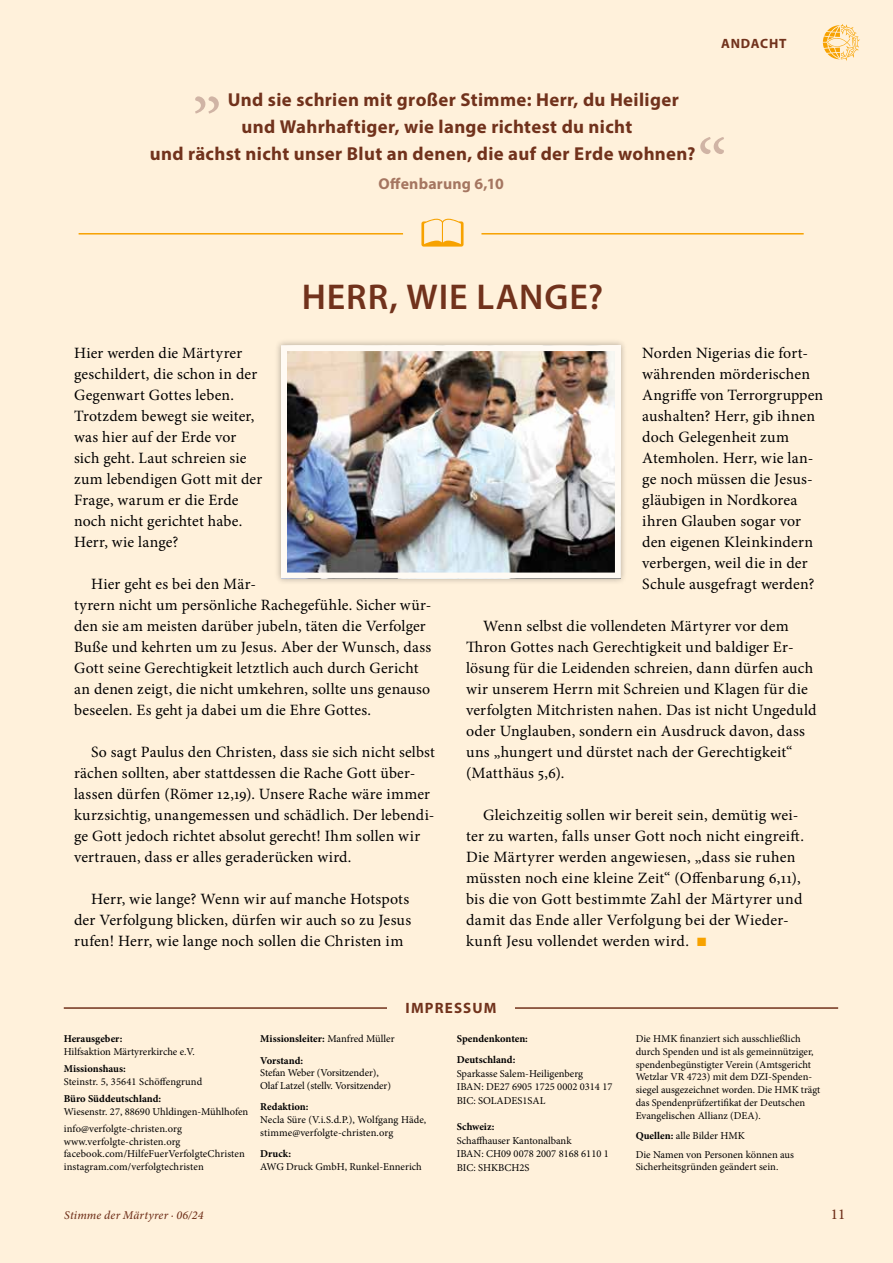
<style>
.page{position:relative;width:893px;height:1263px;background:#fff1db}
.page>*{position:absolute;margin:0;border:0;box-sizing:border-box;transform-origin:0 0}
.t1{font:600 36px "Myriad Pro";letter-spacing:.025em;color:#71321c}
.t2{font:700 18.75px "Myriad Pro";letter-spacing:.02em;color:#71321c}
.t3{font:15.75px/21px "Minion Pro";letter-spacing:.01em;color:#000}
.t4{font:700 15.75px "Myriad Pro";letter-spacing:.015em;color:#a57661}
.t5{font:700 15px "Myriad Pro";letter-spacing:.08em;color:#71321c}
.t6{font:500 15px "Minion Pro";color:#71321c}
.t7{font:700 13.5px "Myriad Pro";letter-spacing:.06em;color:#71321c}
.t8{font:italic 500 12px "Minion Pro";letter-spacing:.015em;color:#71321c}
.t9{font:10.5px/12.8px "Minion Pro";color:#000}
.t10{font:700 10.5px/21.8px "Minion Pro";color:#000}
.s1{color:#f7a200}
.s2{font-weight:400}
.s3{font-weight:700}
</style>
<div class="page">
<svg style="left:823px;top:24px;width:37px;height:37px"></svg>
<svg style="left:421px;top:219px;width:43px;height:28px"></svg>
<hr style="left:79px;top:233px;width:324px;height:2px;background:#f7a200">
<hr style="left:481px;top:233px;width:323px;height:2px;background:#f7a200">
<svg style="left:195px;top:96px;width:24px;height:18px"></svg>
<svg style="left:700px;top:137px;width:24px;height:17px"></svg>
<hr style="left:64px;top:1007px;width:774px;height:2px;background:#71321c">
<div style="left:387px;top:1005px;width:128px;height:11px;background:#fff1db"></div>
<div style="left:274px;top:338px;width:353px;height:247px;background:#000;opacity:.3"></div>
<img style="left:288px;top:352px;width:326px;height:219px">
<div style="left:281px;top:345px;width:340px;height:233px;border:6px solid #fffaf3"></div>
<p class="t2" style="left:228px;top:88px;width:452px">Und sie schrien mit großer Stimme: Herr, du Heiliger</p>
<p class="t2" style="left:241px;top:115px;width:392px">und Wahrhaftiger, wie lange richtest du nicht</p>
<p class="t2" style="left:150px;top:142px;width:547px">und rächst nicht unser Blut an denen, die auf der Erde wohnen?</p>
<p class="t4" style="left:379px;top:173px;width:127px">Offenbarung 6,10</p>
<p class="t7" style="left:721px;top:34px;width:67px">ANDACHT</p>
<h1 class="t1" style="left:302px;top:274px;width:303px">HERR, WIE LANGE?</h1>
<p class="t3" style="left:74px;top:343px;width:190px">Hier werden die Märtyrer geschildert, die schon in der<br>Gegenwart Gottes leben.<br>Trotzdem bewegt sie weiter, was hier auf der Erde vor sich geht. Laut schreien sie zum lebendigen Gott mit der<br>Frage, warum er die Erde noch nicht gerichtet habe.<br>Herr, wie lange?</p>
<p class="t3" style="left:74px;top:574px;width:359px;text-indent:17px">Hier geht es bei den Mär-<br>tyrern nicht um persönliche Rachegefühle. Sicher wür&shy;den sie am meisten darüber jubeln, täten die Verfolger Buße und kehrten um zu Jesus. Aber der Wunsch, dass Gott seine Gerechtigkeit letztlich auch durch Gericht an denen zeigt, die nicht umkehren, sollte uns genauso beseelen. Es geht ja dabei um die Ehre Gottes.</p>
<p class="t3" style="left:74px;top:742px;width:362px;text-indent:17px">So sagt Paulus den Christen, dass sie sich nicht selbst rächen sollten, aber stattdessen die Rache Gott über&shy;lassen dürfen (Römer 12,19). Unsere Rache wäre immer kurzsichtig, unangemessen und schädlich. Der lebendi&shy;ge Gott jedoch richtet absolut gerecht! Ihm sollen wir vertrauen, dass er alles geraderücken wird.</p>
<p class="t3" style="left:74px;top:889px;width:339px;text-indent:17px">Herr, wie lange? Wenn wir auf manche Hotspots der Verfolgung blicken, dürfen wir auch so zu Jesus rufen! Herr, wie lange noch sollen die Christen im</p>
<p class="t3" style="left:642px;top:343px;width:182px">Norden Nigerias die fort&shy;währenden mörderischen<br>Angriffe von Terrorgruppen aushalten? Herr, gib ihnen doch Gelegenheit zum<br>Atemholen. Herr, wie lan&shy;ge noch müssen die Jesus&shy;gläubigen in Nordkorea ihren Glauben sogar vor den eigenen Kleinkindern verbergen, weil die in der<br>Schule ausgefragt werden?</p>
<p class="t3" style="left:466px;top:616px;width:352px;text-indent:17px">Wenn selbst die vollendeten Märtyrer vor dem Thron Gottes nach Gerechtigkeit und baldiger Er&shy;lösung für die Leidenden schreien, dann dürfen auch wir unserem Herrn mit Schreien und Klagen für die verfolgten Mitchristen nahen. Das ist nicht Ungeduld oder Unglauben, sondern ein Ausdruck davon, dass uns „hungert und dürstet nach der Gerechtigkeit“ (Matthäus 5,6).</p>
<p class="t3" style="left:466px;top:805px;width:339px;text-indent:17px">Gleichzeitig sollen wir bereit sein, demütig wei&shy;ter zu warten, falls unser Gott noch nicht eingreift.<br>Die Märtyrer werden angewiesen, „dass sie ruhen müssten noch eine kleine Zeit“ (Offenbarung 6,11), bis die von Gott bestimmte Zahl der Märtyrer und damit das Ende aller Verfolgung bei der Wieder&shy;kunft Jesu vollendet werden wird. <span class="s1">■</span></p>
<p class="t10" style="left:64px;top:1027px;width:60px">Herausgeber:</p>
<p class="t9" style="left:64px;top:1045px;width:133px">Hilfsaktion Märtyrerkirche e.V.</p>
<p class="t10" style="left:64px;top:1057px;width:63px">Missionshaus:</p>
<p class="t9" style="left:64px;top:1075px;width:140px">Steinstr. 5, 35641 Schöffengrund</p>
<p class="t10" style="left:64px;top:1087px;width:99px">Büro Süddeutschland:</p>
<p class="t9" style="left:64px;top:1103px;width:186px;line-height:17.2px">Wiesenstr. 27, 88690 Uhldingen-Mühlhofen info@verfolgte-christen.org</p>
<p class="t9" style="left:64px;top:1135px;width:183px">www.verfolgte-christen.org facebook.com/HilfeFuerVerfolgteChristen instagram.com/verfolgtechristen</p>
<p class="t5" style="left:405px;top:998px;width:92px">IMPRESSUM</p>
<p class="t10" style="left:260px;top:1027px;width:136px">Missionsleiter: <span class="s2">Manfred Müller<br></span>Vorstand:</p>
<p class="t9" style="left:260px;top:1067px;width:132px">Stefan Weber (Vorsitzender),<br>Olaf Latzel (stellv. Vorsitzender)</p>
<p class="t10" style="left:260px;top:1096px;width:50px">Redaktion:</p>
<p class="t9" style="left:260px;top:1113px;width:168px">Necla Süre (V.i.S.d.P.), Wolfgang Häde, stimme@verfolgte-christen.org</p>
<p class="t10" style="left:260px;top:1143px;width:32px">Druck:</p>
<p class="t9" style="left:260px;top:1160px;width:163px">AWG Druck GmbH, Runkel-Ennerich</p>
<p class="t10" style="left:457px;top:1028px;width:73px;line-height:21.3px">Spendenkonten:<br>Deutschland:</p>
<p class="t9" style="left:457px;top:1066px;width:157px;line-height:13.5px">Sparkasse Salem-Heiligenberg<br>IBAN: DE27 6905 1725 0002 0314 17<br>BIC: SOLADES1SAL</p>
<p class="t10" style="left:457px;top:1116px;width:39px">Schweiz:</p>
<p class="t9" style="left:457px;top:1134px;width:154px;line-height:13.5px">Schaffhauser Kantonalbank<br>IBAN: CH09 0078 2007 8168 6110 1<br>BIC: SHKBCH2S</p>
<p class="t9" style="left:636px;top:1032px;width:186px">Die HMK finanziert sich ausschließlich durch Spenden und ist als gemeinnütziger, spendenbegünstigter Verein (Amtsgericht Wetzlar VR 4723) mit dem DZI-Spenden&shy;siegel ausgezeichnet worden. Die HMK trägt das Spendenprüfzertifikat der Deutschen Evangelischen Allianz (DEA).</p>
<p class="t9" style="left:636px;top:1126px;width:160px;line-height:18.8px"><span class="s3">Quellen:</span> alle Bilder HMK<br>Die Namen von Personen können aus</p>
<p class="t9" style="left:636px;top:1160px;width:144px">Sicherheitsgründen geändert sein.</p>
<p class="t8" style="left:64px;top:1208px;width:141px">Stimme der Märtyrer · 06/24</p>
<p class="t6" style="left:831px;top:1204px;width:16px">11</p>
</div>
